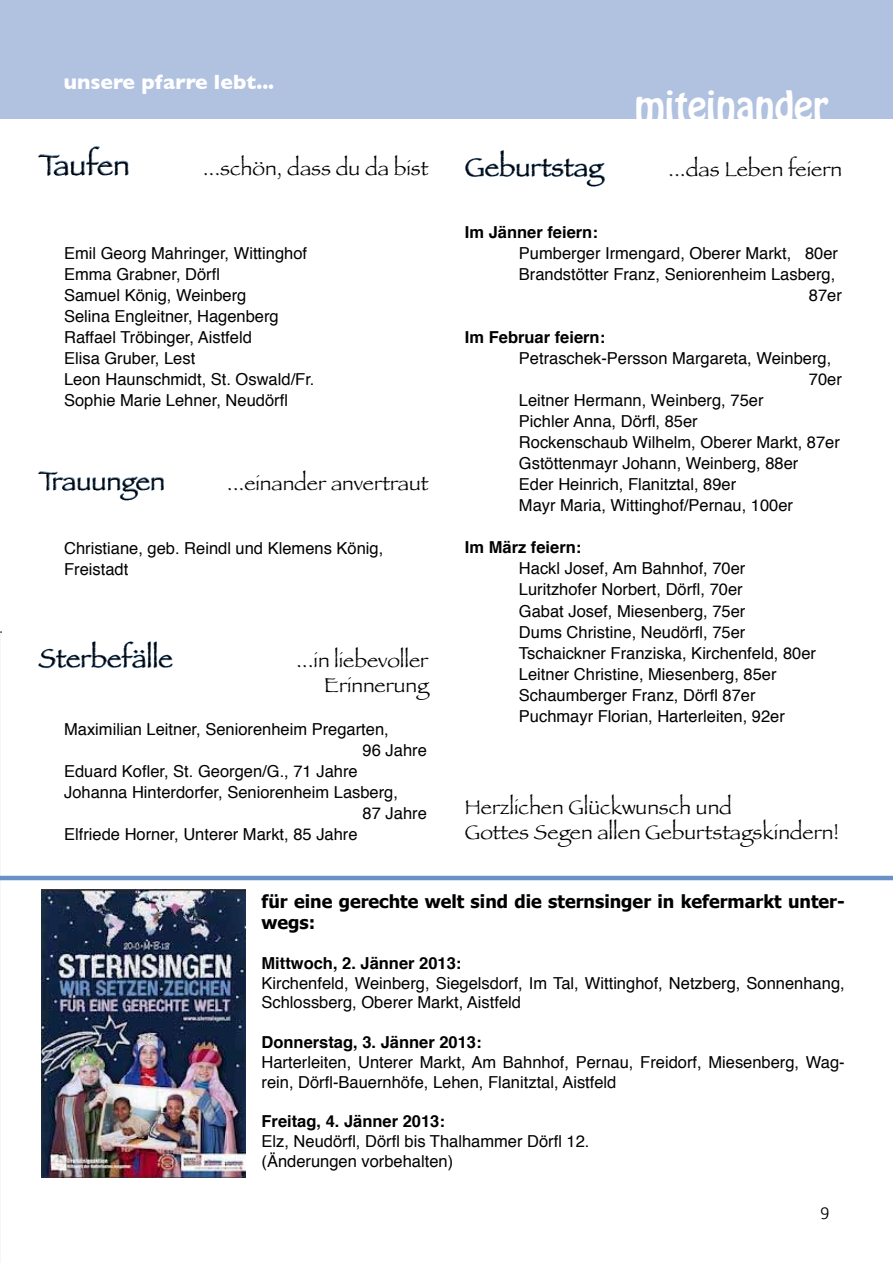
<style>
.page{position:relative;width:893px;height:1263px;background:#fff}
.page>*{position:absolute;margin:0;border:0;box-sizing:border-box;transform-origin:0 0}
.t1{font:36px "Hobo Std";color:#fff}
.t2{font:30px "Papyrus";color:#000}
.t3{font:27px "Papyrus";color:#000}
.t4{font:21px/25.2px "Papyrus";color:#000;text-align:right}
.t5{font:700 21px "Gill Sans";color:#fff}
.t6{font:700 18px/21.6px "Tahoma";color:#000}
.t7{font:16.5px/21px "Helvetica";color:#000}
.t8{font:700 16.5px "Helvetica";color:#000}
.t9{font:15px "Euphemia UCAS";color:#000}
</style>
<div class="page">
<div style="left:0;top:0;width:893px;height:119px;background:#b1c2e1"></div>
<svg style="left:38px;top:146px;width:91px;height:30px"></svg>
<svg style="left:38px;top:641px;width:135px;height:27px"></svg>
<svg style="left:465px;top:150px;width:140px;height:37px"></svg>
<svg style="left:38px;top:471px;width:126px;height:30px"></svg>
<hr style="left:0;top:876px;width:893px;height:4px;background:#6991c6">
<img style="left:41px;top:890px;width:204px;height:288px">
<p class="t5" style="left:64px;top:70px;width:212px">unsere pfarre lebt...</p>
<h2 class="t2" style="left:39px;top:147px;width:92px">Taufen</h2>
<p class="t4" style="left:203px;top:155px;width:227px">...schön, dass du da bist</p>
<p class="t7" style="left:64px;top:243px;width:252px">Emil Georg Mahringer, Wittinghof<br>Emma Grabner, Dörfl<br>Samuel König, Weinberg<br>Selina Engleitner, Hagenberg<br>Raffael Tröbinger, Aistfeld<br>Elisa Gruber, Lest<br>Leon Haunschmidt, St. Oswald/Fr.<br>Sophie Marie Lehner, Neudörfl</p>
<h3 class="t3" style="left:39px;top:464px;width:128px">Trauungen</h3>
<p class="t4" style="left:227px;top:470px;width:203px">...einander anvertraut</p>
<p class="t7" style="left:64px;top:538px;width:321px">Christiane, geb. Reindl und Klemens König,<br>Freistadt</p>
<h3 class="t3" style="left:39px;top:642px;width:136px">Sterbefälle</h3>
<p class="t4" style="left:296px;top:647px;width:134px">...in liebevoller<br>Erinnerung</p>
<p class="t7" style="left:64px;top:719px;width:326px">Maximilian Leitner, Seniorenheim Pregarten,</p>
<p class="t7" style="left:363px;top:740px;width:66px">96 Jahre</p>
<p class="t7" style="left:64px;top:761px;width:295px">Eduard Kofler, St. Georgen/G., 71 Jahre</p>
<p class="t7" style="left:64px;top:782px;width:335px">Johanna Hinterdorfer, Seniorenheim Lasberg,</p>
<p class="t7" style="left:363px;top:803px;width:66px">87 Jahre</p>
<p class="t7" style="left:64px;top:824px;width:295px">Elfriede Horner, Unterer Markt, 85 Jahre</p>
<h1 class="t1" style="left:635px;top:81px;width:195px">miteinander</h1>
<h3 class="t3" style="left:465px;top:151px;width:139px">Geburtstag</h3>
<p class="t4" style="left:668px;top:156px;width:175px">...das Leben feiern</p>
<p class="t8" style="left:465px;top:219px;width:134px">Im Jänner feiern:</p>
<p class="t7" style="left:519px;top:244px;width:321px">Pumberger Irmengard, Oberer Markt, 80er</p>
<p class="t7" style="left:519px;top:265px;width:318px">Brandstötter Franz, Seniorenheim Lasberg,</p>
<p class="t7" style="left:809px;top:286px;width:35px">87er</p>
<p class="t8" style="left:465px;top:324px;width:142px">Im Februar feiern:</p>
<p class="t7" style="left:519px;top:349px;width:314px">Petraschek-Persson Margareta, Weinberg,</p>
<p class="t7" style="left:809px;top:370px;width:35px">70er</p>
<p class="t7" style="left:519px;top:391px;width:246px">Leitner Hermann, Weinberg, 75er</p>
<p class="t7" style="left:519px;top:412px;width:180px">Pichler Anna, Dörfl, 85er</p>
<p class="t7" style="left:519px;top:433px;width:322px">Rockenschaub Wilhelm, Oberer Markt, 87er</p>
<p class="t7" style="left:519px;top:454px;width:281px">Gstöttenmayr Johann, Weinberg, 88er</p>
<p class="t7" style="left:519px;top:475px;width:219px">Eder Heinrich, Flanitztal, 89er</p>
<p class="t7" style="left:519px;top:496px;width:276px">Mayr Maria, Wittinghof/Pernau, 100er</p>
<p class="t8" style="left:465px;top:534px;width:118px">Im März feiern:</p>
<p class="t7" style="left:519px;top:559px;width:299px">Hackl Josef, Am Bahnhof, 70er Luritzhofer Norbert, Dörfl, 70er<br>Gabat Josef, Miesenberg, 75er<br>Dums Christine, Neudörfl, 75er Tschaickner Franziska, Kirchenfeld, 80er Leitner Christine, Miesenberg, 85er Schaumberger Franz, Dörfl 87er Puchmayr Florian, Harterleiten, 92er</p>
<p class="t4" style="left:465px;top:794px;width:375px;text-align:left">Herzlichen Glückwunsch und<br>Gottes Segen allen Geburtstagskindern!</p>
<p class="t6" style="left:261px;top:889px;width:585px">für eine gerechte welt sind die sternsinger in kefermarkt unter&shy;wegs:</p>
<p class="t8" style="left:261px;top:950px;width:201px">Mittwoch, 2. Jänner 2013:</p>
<p class="t7" style="left:261px;top:973px;width:585px;line-height:19.8px">Kirchenfeld, Weinberg, Siegelsdorf, Im Tal, Wittinghof, Netzberg, Sonnenhang,<br>Schlossberg, Oberer Markt, Aistfeld</p>
<p class="t8" style="left:261px;top:1029px;width:222px">Donnerstag, 3. Jänner 2013:</p>
<p class="t7" style="left:261px;top:1052px;width:585px;line-height:19.8px">Harterleiten, Unterer Markt, Am Bahnhof, Pernau, Freidorf, Miesenberg, Wag&shy;rein, Dörfl-Bauernhöfe, Lehen, Flanitztal, Aistfeld</p>
<p class="t8" style="left:261px;top:1108px;width:185px">Freitag, 4. Jänner 2013:</p>
<p class="t7" style="left:261px;top:1132px;width:329px;line-height:19.8px">Elz, Neudörfl, Dörfl bis Thalhammer Dörfl 12. (Änderungen vorbehalten)</p>
<p class="t9" style="left:820px;top:1203px;width:10px">9</p>
</div>
